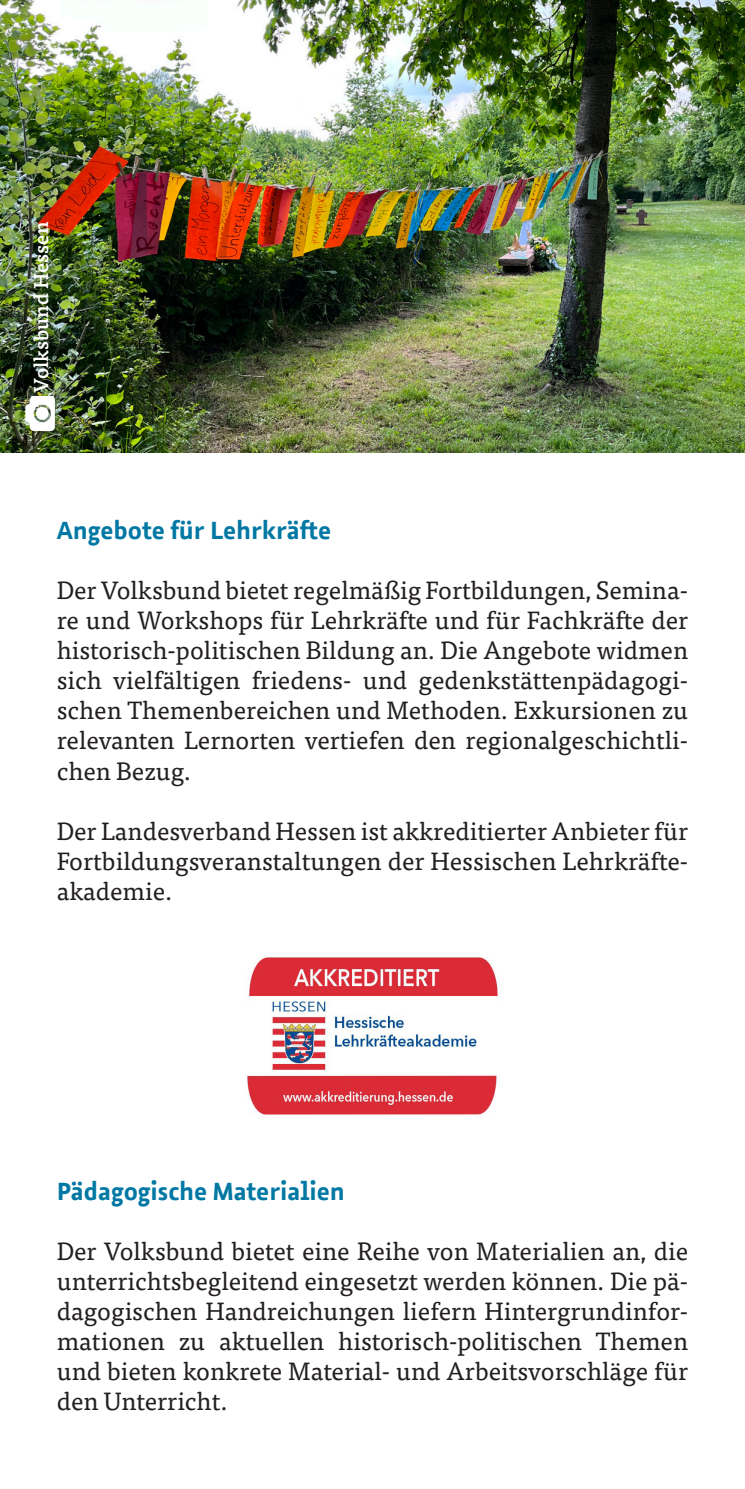
<style>
.page{position:relative;width:745px;height:1489px;background:#fff}
.page>*{position:absolute;margin:0;border:0;box-sizing:border-box;transform-origin:0 0}
.t1{font:25px/30px "Tisa OT";color:#231f20;text-align:justify}
.t2{font:700 25px "Azuro TF";color:#0078a3}
.t3{font:500 20px "Tisa OT";color:#fff}
</style>
<div class="page">
<img style="left:0;top:0;width:744px;height:452px">
<img style="left:23px;top:396px;width:34px;height:34px">
<img style="left:246px;top:957px;width:253px;height:159px">
<p class="t3" style="left:29px;top:392px;width:172px;rotate:-90deg">Volksbund Hessen</p>
<p class="t2" style="left:57px;top:511px;width:276px">Angebote für Lehrkräfte</p>
<p class="t1" style="left:57px;top:576px;width:632px">Der Volksbund bietet regelmäßig Fortbildungen, Semina&shy;re und Workshops für Lehrkräfte und für Fachkräfte der historisch-politischen Bildung an. Die Angebote widmen sich vielfältigen friedens- und gedenkstättenpädagogi&shy;schen Themenbereichen und Methoden. Exkursionen zu relevanten Lernorten vertiefen den regionalgeschichtli&shy;chen Bezug.</p>
<p class="t1" style="left:57px;top:816px;width:632px">Der Landesverband Hessen ist akkreditierter Anbieter für Fortbildungsveranstaltungen der Hessischen Lehrkräfte&shy;akademie.</p>
<p class="t2" style="left:57px;top:1171px;width:289px">Pädagogische Materialien</p>
<p class="t1" style="left:57px;top:1236px;width:632px">Der Volksbund bietet eine Reihe von Materialien an, die unterrichtsbegleitend eingesetzt werden können. Die pä&shy;dagogischen Handreichungen liefern Hintergrundinfor&shy;mationen zu aktuellen historisch-politischen Themen und bieten konkrete Material- und Arbeitsvorschläge für den Unterricht.</p>
</div>
